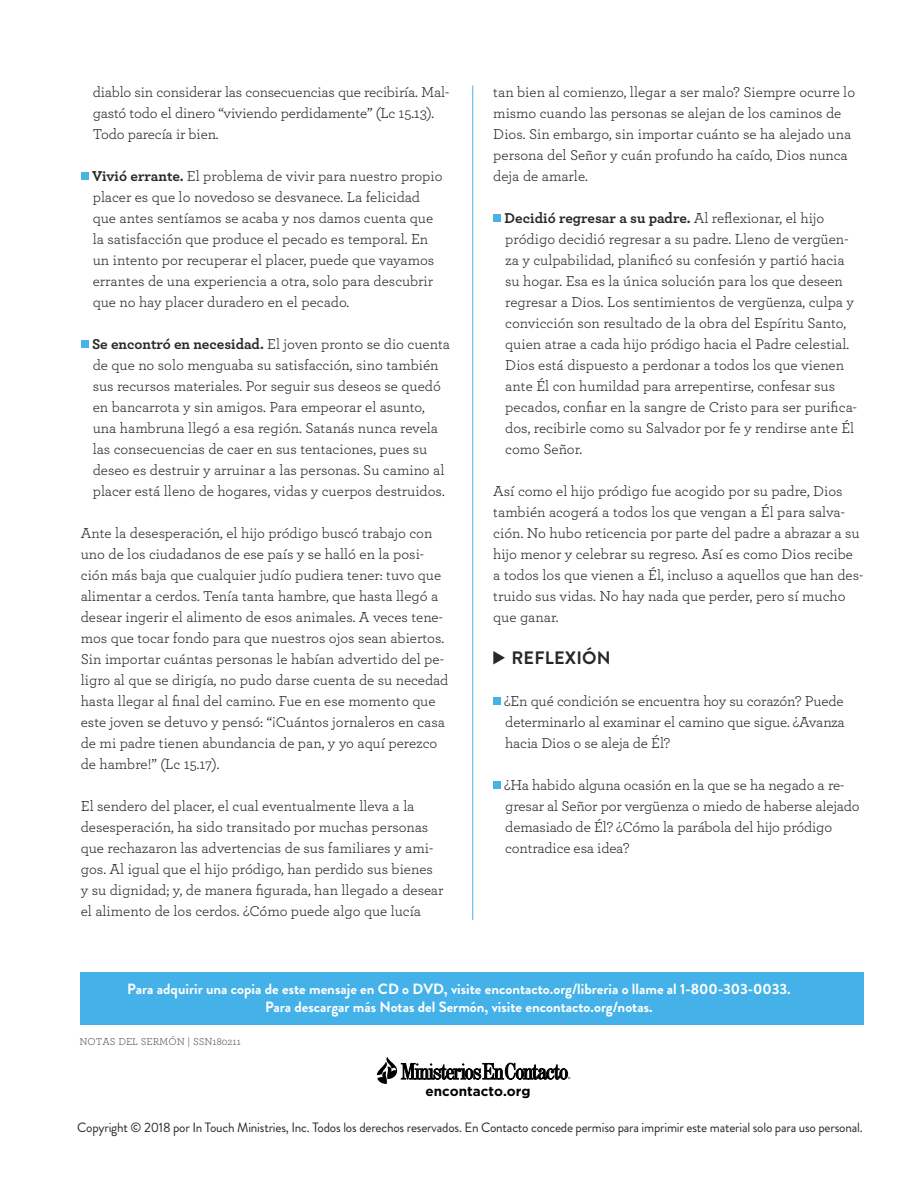
<style>
.page{position:relative;width:918px;height:1188px;background:#fff}
.page>*{position:absolute;margin:0;border:0;box-sizing:border-box;transform-origin:0 0}
.t1{font:700 18px "Brandon Grotesque";letter-spacing:.01em;color:#292829}
.t2{font:15px/21px "Archer";color:#292829}
.t3{font:700 14.85px/18px "Brandon Grotesque";color:#fff;text-align:center}
.t4{font:13.5px "Brandon Grotesque";letter-spacing:-.015em;color:#292829}
.t5{font:700 13.5px "Gotham";color:#000}
.t6{font:10.5px "Archer";color:#58595b}
.s1{font-weight:700}
</style>
<div class="page">
<div style="left:81px;top:172px;width:8px;height:8px;background:#4ab1e4"></div>
<div style="left:81px;top:340px;width:8px;height:8px;background:#4ab1e4"></div>
<div style="left:493px;top:214px;width:8px;height:8px;background:#4ab1e4"></div>
<svg style="left:493px;top:651px;width:12px;height:14px"></svg>
<div style="left:493px;top:697px;width:8px;height:8px;background:#4ab1e4"></div>
<div style="left:493px;top:781px;width:8px;height:8px;background:#4ab1e4"></div>
<hr style="left:472px;top:86px;width:1px;height:834px;background:#44b2e8">
<div style="left:81px;top:972px;width:783px;height:53px;background:#44b2e8"></div>
<svg style="left:377px;top:1057px;width:193px;height:27px"></svg>
<p class="t2" style="left:93px;top:82px;width:358px">diablo sin considerar las consecuencias que recibiría. Mal&shy;gastó todo el dinero “viviendo perdidamente” (Lc 15.13).<br>Todo parecía ir bien.</p>
<p class="t2" style="left:92px;top:166px;width:352px"><span class="s1">Vivió errante.</span> El problema de vivir para nuestro propio placer es que lo novedoso se desvanece. La felicidad que antes sentíamos se acaba y nos damos cuenta que la satisfacción que produce el pecado es temporal. En un intento por recuperar el placer, puede que vayamos errantes de una experiencia a otra, solo para descubrir que no hay placer duradero en el pecado.</p>
<p class="t2" style="left:92px;top:334px;width:360px"><span class="s1">Se encontró en necesidad.</span> El joven pronto se dio cuenta de que no solo menguaba su satisfacción, sino también sus recursos materiales. Por seguir sus deseos se quedó en bancarrota y sin amigos. Para empeorar el asunto, una hambruna llegó a esa región. Satanás nunca revela las consecuencias de caer en sus tentaciones, pues su deseo es destruir y arruinar a las personas. Su camino al placer está lleno de hogares, vidas y cuerpos destruidos.</p>
<p class="t2" style="left:81px;top:523px;width:369px">Ante la desesperación, el hijo pródigo buscó trabajo con uno de los ciudadanos de ese país y se halló en la posi&shy;ción más baja que cualquier judío pudiera tener: tuvo que alimentar a cerdos. Tenía tanta hambre, que hasta llegó a desear ingerir el alimento de esos animales. A veces tene&shy;mos que tocar fondo para que nuestros ojos sean abiertos.<br>Sin importar cuántas personas le habían advertido del pe&shy;ligro al que se dirigía, no pudo darse cuenta de su necedad hasta llegar al final del camino. Fue en ese momento que este joven se detuvo y pensó: “¡Cuántos jornaleros en casa de mi padre tienen abundancia de pan, y yo aquí perezco de hambre!” (Lc 15.17).</p>
<p class="t2" style="left:81px;top:796px;width:364px">El sendero del placer, el cual eventualmente lleva a la desesperación, ha sido transitado por muchas personas que rechazaron las advertencias de sus familiares y ami&shy;gos. Al igual que el hijo pródigo, han perdido sus bienes y su dignidad; y, de manera figurada, han llegado a desear el alimento de los cerdos. ¿Cómo puede algo que lucía</p>
<p class="t2" style="left:493px;top:82px;width:363px">tan bien al comienzo, llegar a ser malo? Siempre ocurre lo mismo cuando las personas se alejan de los caminos de Dios. Sin embargo, sin importar cuánto se ha alejado una persona del Señor y cuán profundo ha caído, Dios nunca deja de amarle.</p>
<p class="t2" style="left:505px;top:208px;width:354px"><span class="s1">Decidió regresar a su padre.</span> Al reflexionar, el hijo pródigo decidió regresar a su padre. Lleno de vergüen&shy;za y culpabilidad, planificó su confesión y partió hacia su hogar. Esa es la única solución para los que deseen regresar a Dios. Los sentimientos de vergüenza, culpa y convicción son resultado de la obra del Espíritu Santo, quien atrae a cada hijo pródigo hacia el Padre celestial.<br>Dios está dispuesto a perdonar a todos los que vienen ante Él con humildad para arrepentirse, confesar sus pecados, confiar en la sangre de Cristo para ser purifica&shy;dos, recibirle como su Salvador por fe y rendirse ante Él como Señor.</p>
<p class="t2" style="left:493px;top:481px;width:371px">Así como el hijo pródigo fue acogido por su padre, Dios también acogerá a todos los que vengan a Él para salva&shy;ción. No hubo reticencia por parte del padre a abrazar a su hijo menor y celebrar su regreso. Así es como Dios recibe a todos los que vienen a Él, incluso a aquellos que han des&shy;truido sus vidas. No hay nada que perder, pero sí mucho que ganar.</p>
<p class="t1" style="left:511px;top:646px;width:101px">REFLEXIÓN</p>
<p class="t2" style="left:504px;top:691px;width:342px;text-align:justify">¿En qué condición se encuentra hoy su corazón? Puede determinarlo al examinar el camino que sigue. ¿Avanza hacia Dios o se aleja de Él?</p>
<p class="t2" style="left:504px;top:775px;width:357px">¿Ha habido alguna ocasión en la que se ha negado a re&shy;gresar al Señor por vergüenza o miedo de haberse alejado demasiado de Él? ¿Cómo la parábola del hijo pródigo contradice esa idea?</p>
<p class="t3" style="left:127px;top:980px;width:665px">Para adquirir una copia de este mensaje en CD o DVD, visite encontacto.org/libreria o llame al 1-800-303-0033.<br>Para descargar más Notas del Sermón, visite encontacto.org/notas.</p>
<p class="t6" style="left:80px;top:1035px;width:163px">NOTAS DEL SERMÓN | SSN180211</p>
<p class="t5" style="left:425px;top:1083px;width:107px">encontacto.org</p>
<p class="t4" style="left:77px;top:1118px;width:787px">Copyright © 2018 por In Touch Ministries, Inc. Todos los derechos reservados. En Contacto concede permiso para imprimir este material solo para uso personal.</p>
</div>
